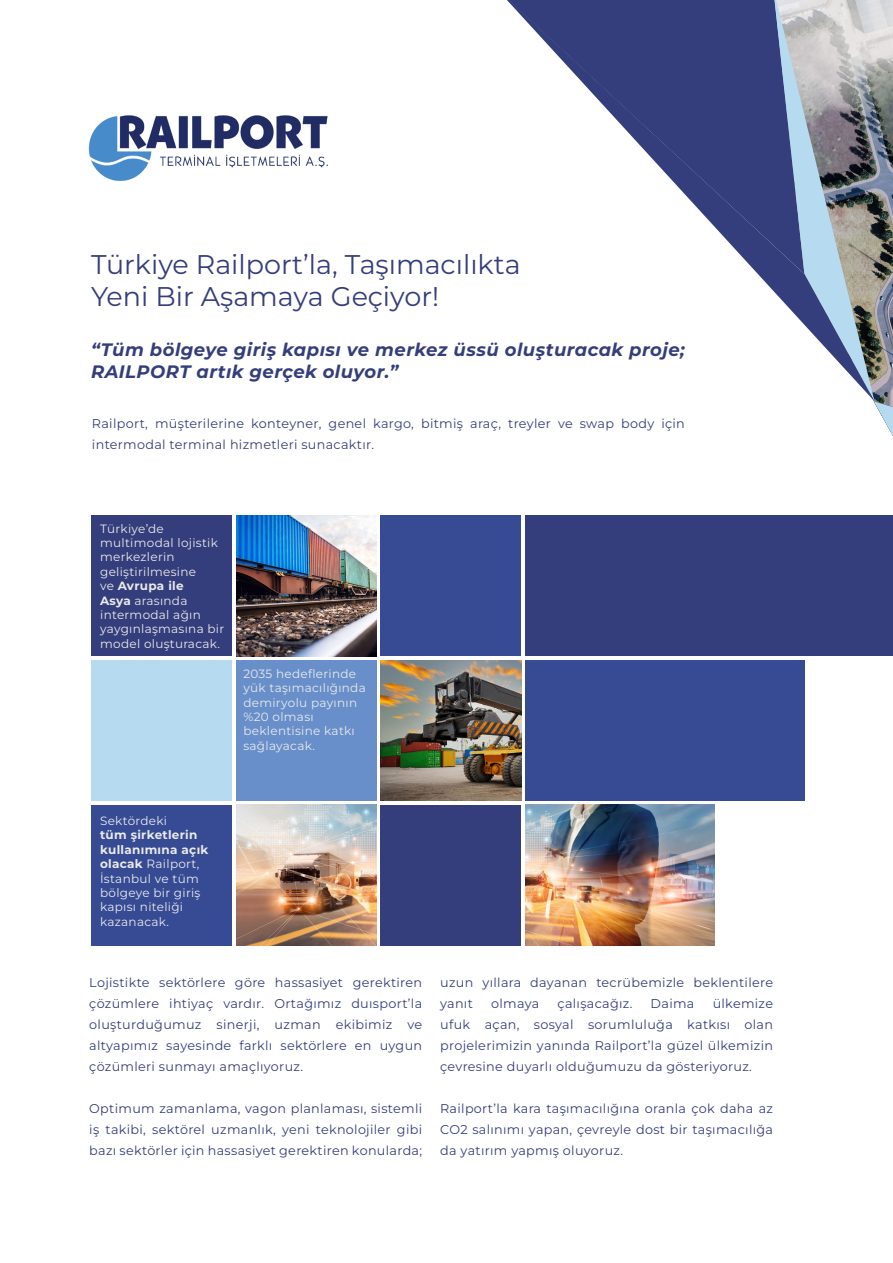
<style>
.page{position:relative;width:893px;height:1263px;background:#fff}
.page>*{position:absolute;margin:0;border:0;box-sizing:border-box;transform-origin:0 0}
.T4{font:27px/32.4px "Montserrat";color:#353e7c}
.t1{font:italic 700 18px/21.6px "Montserrat";letter-spacing:.025em;color:#353e7c}
.t2{font:12.75px/21px "Montserrat";letter-spacing:.025em;color:#353e7c;text-align:justify}
.t3{font:12px/14.4px "Montserrat";letter-spacing:.025em;color:#e9eaeb}
.s1{font-weight:700}
</style>
<div class="page">
<img style="left:88px;top:115px;width:240px;height:66px">
<div style="left:91px;top:516px;width:141px;height:140px;background:#353e7c"></div>
<img style="left:236px;top:516px;width:141px;height:140px">
<div style="left:381px;top:516px;width:140px;height:140px;background:#374b95"></div>
<div style="left:525px;top:516px;width:368px;height:140px;background:#353e7c"></div>
<div style="left:91px;top:660px;width:141px;height:141px;background:#b6dbf0"></div>
<div style="left:236px;top:660px;width:141px;height:141px;background:#688fca"></div>
<img style="left:381px;top:660px;width:140px;height:141px">
<div style="left:525px;top:660px;width:279px;height:141px;background:#374b95"></div>
<div style="left:91px;top:805px;width:141px;height:140px;background:#374b95"></div>
<img style="left:236px;top:805px;width:141px;height:140px">
<div style="left:381px;top:805px;width:140px;height:140px;background:#353e7c"></div>
<img style="left:525px;top:805px;width:189px;height:140px">
<svg style="left:507px;top:0;width:267px;height:292px"></svg>
<img style="left:774px;top:0;width:119px;height:436px">
<p class="T4" style="left:91px;top:247px;width:431px">Türkiye Railport’la, Taşımacılıkta<br>Yeni Bir Aşamaya Geçiyor!</p>
<p class="t1" style="left:91px;top:339px;width:595px">“Tüm bölgeye giriş kapısı ve merkez üssü oluşturacak proje;<br>RAILPORT artık gerçek oluyor.”</p>
<p class="t2" style="left:92px;top:413px;width:594px">Railport, müşterilerine konteyner, genel kargo, bitmiş araç, treyler ve swap body için intermodal terminal hizmetleri sunacaktır.</p>
<p class="t3" style="left:100px;top:521px;width:126px">Türkiye’de multimodal lojistik merkezlerin geliştirilmesine<br>ve <span class="s1">Avrupa ile<br>Asya</span> arasında intermodal ağın yaygınlaşmasına bir model oluşturacak.</p>
<p class="t3" style="left:243px;top:666px;width:124px">2035 hedeflerinde yük taşımacılığında demiryolu payının %20 olması beklentisine katkı sağlayacak.</p>
<p class="t3" style="left:100px;top:813px;width:110px">Sektördeki<br><span class="s1">tüm şirketlerin kullanımına açık olacak</span> Railport,<br>İstanbul ve tüm bölgeye bir giriş kapısı niteliği kazanacak.</p>
<p class="t2" style="left:89px;top:972px;width:334px">Lojistikte sektörlere göre hassasiyet gerektiren çözümlere ihtiyaç vardır. Ortağımız duısport’la oluşturduğumuz sinerji, uzman ekibimiz ve altyapımız sayesinde farklı sektörlere en uygun çözümleri sunmayı amaçlıyoruz.</p>
<p class="t2" style="left:89px;top:1098px;width:334px">Optimum zamanlama, vagon planlaması, sistemli iş takibi, sektörel uzmanlık, yeni teknolojiler gibi bazı sektörler için hassasiyet gerektiren konularda;</p>
<p class="t2" style="left:440px;top:972px;width:334px">uzun yıllara dayanan tecrübemizle beklentilere yanıt</p>
<p class="t2" style="left:440px;top:993px;width:334px;text-indent:272px">ülkemize ufuk açan, sosyal sorumluluğa katkısı olan projelerimizin yanında Railport’la güzel ülkemizin çevresine duyarlı olduğumuzu da gösteriyoruz.</p>
<p class="t2" style="left:440px;top:1098px;width:334px">Railport’la kara taşımacılığına oranla çok daha az CO2 salınımı yapan, çevreyle dost bir taşımacılığa da yatırım yapmış oluyoruz.</p>
<p class="t2" style="left:491px;top:993px;width:50px">olmaya</p>
<p class="t2" style="left:557px;top:993px;width:76px">çalışacağız.</p>
<p class="t2" style="left:651px;top:993px;width:45px">Daima</p>
</div>
